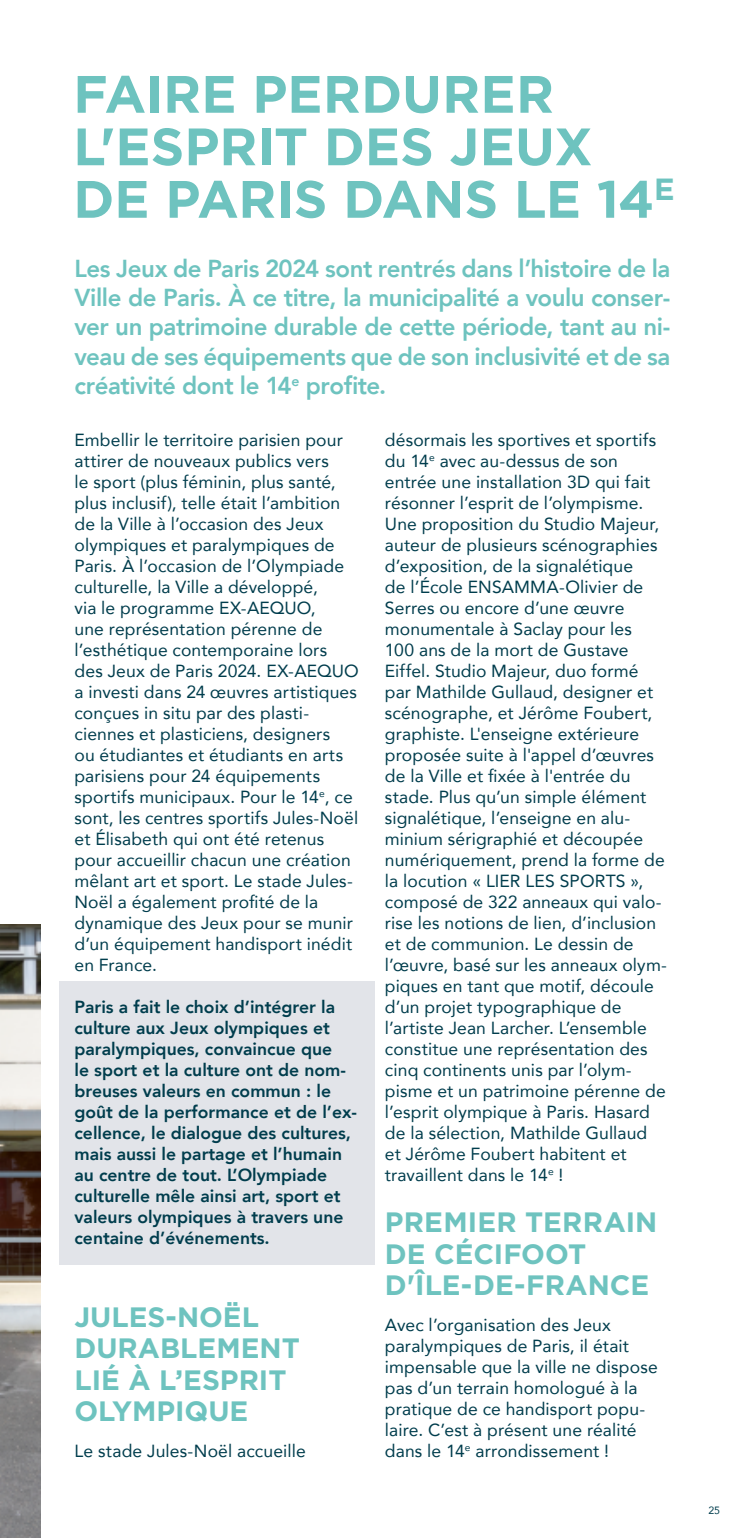
<style>
.page{position:relative;width:745px;height:1538px;background:#fff}
.page>*{position:absolute;margin:0;border:0;box-sizing:border-box;transform-origin:0 0}
.t1{font:700 52.5px/52.5px "Gotham";color:#6ec3bf}
.t2{font:700 28px/31.5px "Gotham";color:#6ec3bf}
.t3{font:800 24.5px/29.4px "Avenir";letter-spacing:-.015em;color:#6ec3bf;text-align:justify}
.t4{font:17.5px/21px "Avenir";letter-spacing:.005em;color:#003d4d}
.t5{font:800 17.5px/21px "Avenir";color:#003d4d}
.t6{font:10.5px "Avenir";color:#003d4d}
</style>
<div class="page">
<div style="left:60px;top:980px;width:315px;height:284px;background:#e2e4e9"></div>
<img style="left:0;top:924px;width:41px;height:614px">
<h1 class="t1" style="left:73px;top:67px;width:602px">FAIRE PERDURER<br>L'ESPRIT DES JEUX<br>DE PARIS DANS LE 14<sup>E</sup></h1>
<p class="t3" style="left:74px;top:253px;width:597px">Les Jeux de Paris 2024 sont rentrés dans l’histoire de la Ville de Paris. À ce titre, la municipalité a voulu conser&shy;ver un patrimoine durable de cette période, tant au ni&shy;veau de ses équipements que de son inclusivité et de sa créativité dont le 14<sup>e</sup> profite.</p>
<p class="t4" style="left:74px;top:429px;width:286px">Embellir le territoire parisien pour attirer de nouveaux publics vers<br>le sport (plus féminin, plus santé, plus inclusif), telle était l’ambition de la Ville à l’occasion des Jeux olympiques et paralympiques de<br>Paris. À l’occasion de l’Olympiade culturelle, la Ville a développé,<br>via le programme EX-AEQUO,<br>une représentation pérenne de l’esthétique contemporaine lors des Jeux de Paris 2024. EX-AEQUO a investi dans 24 œuvres artistiques conçues in situ par des plasti&shy;ciennes et plasticiens, designers<br>ou étudiantes et étudiants en arts parisiens pour 24 équipements sportifs municipaux. Pour le 14<sup>e</sup>, ce sont, les centres sportifs Jules-Noël et Élisabeth qui ont été retenus pour accueillir chacun une création mêlant art et sport. Le stade Jules-<br>Noël a également profité de la dynamique des Jeux pour se munir d’un équipement handisport inédit en France.</p>
<p class="t5" style="left:74px;top:996px;width:284px">Paris a fait le choix d’intégrer la culture aux Jeux olympiques et paralympiques, convaincue que<br>le sport et la culture ont de nom&shy;breuses valeurs en commun : le goût de la performance et de l’ex&shy;cellence, le dialogue des cultures, mais aussi le partage et l’humain au centre de tout. L’Olympiade culturelle mêle ainsi art, sport et valeurs olympiques à travers une centaine d’événements.</p>
<h2 class="t2" style="left:74px;top:1300px;width:227px">JULES-NOËL<br>DURABLEMENT<br>LIÉ À L’ESPRIT<br>OLYMPIQUE</h2>
<p class="t4" style="left:74px;top:1440px;width:233px">Le stade Jules-Noël accueille</p>
<p class="t4" style="left:384px;top:429px;width:283px">désormais les sportives et sportifs du 14<sup>e</sup> avec au-dessus de son entrée une installation 3D qui fait résonner l’esprit de l’olympisme.<br>Une proposition du Studio Majeur, auteur de plusieurs scénographies d’exposition, de la signalétique<br>de l’École ENSAMMA-Olivier de<br>Serres ou encore d’une œuvre monumentale à Saclay pour les<br>100 ans de la mort de Gustave<br>Eiffel. Studio Majeur, duo formé par Mathilde Gullaud, designer et scénographe, et Jérôme Foubert, graphiste. L'enseigne extérieure proposée suite à l'appel d’œuvres de la Ville et fixée à l'entrée du stade. Plus qu’un simple élément signalétique, l’enseigne en alu&shy;minium sérigraphié et découpée numériquement, prend la forme de la locution « LIER LES SPORTS », composé de 322 anneaux qui valo&shy;rise les notions de lien, d’inclusion et de communion. Le dessin de l’œuvre, basé sur les anneaux olym&shy;piques en tant que motif, découle d’un projet typographique de l’artiste Jean Larcher. L’ensemble constitue une représentation des cinq continents unis par l’olym&shy;pisme et un patrimoine pérenne de l’esprit olympique à Paris. Hasard de la sélection, Mathilde Gullaud et Jérôme Foubert habitent et travaillent dans le 14<sup>e</sup> !</p>
<h2 class="t2" style="left:384px;top:1206px;width:274px">PREMIER TERRAIN<br>DE CÉCIFOOT<br>D'ÎLE-DE-FRANCE</h2>
<p class="t4" style="left:384px;top:1314px;width:274px">Avec l’organisation des Jeux paralympiques de Paris, il était impensable que la ville ne dispose pas d’un terrain homologué à la pratique de ce handisport popu&shy;laire. C’est à présent une réalité dans le 14<sup>e</sup> arrondissement !</p>
<p class="t6" style="left:708px;top:1501px;width:13px">25</p>
</div>
